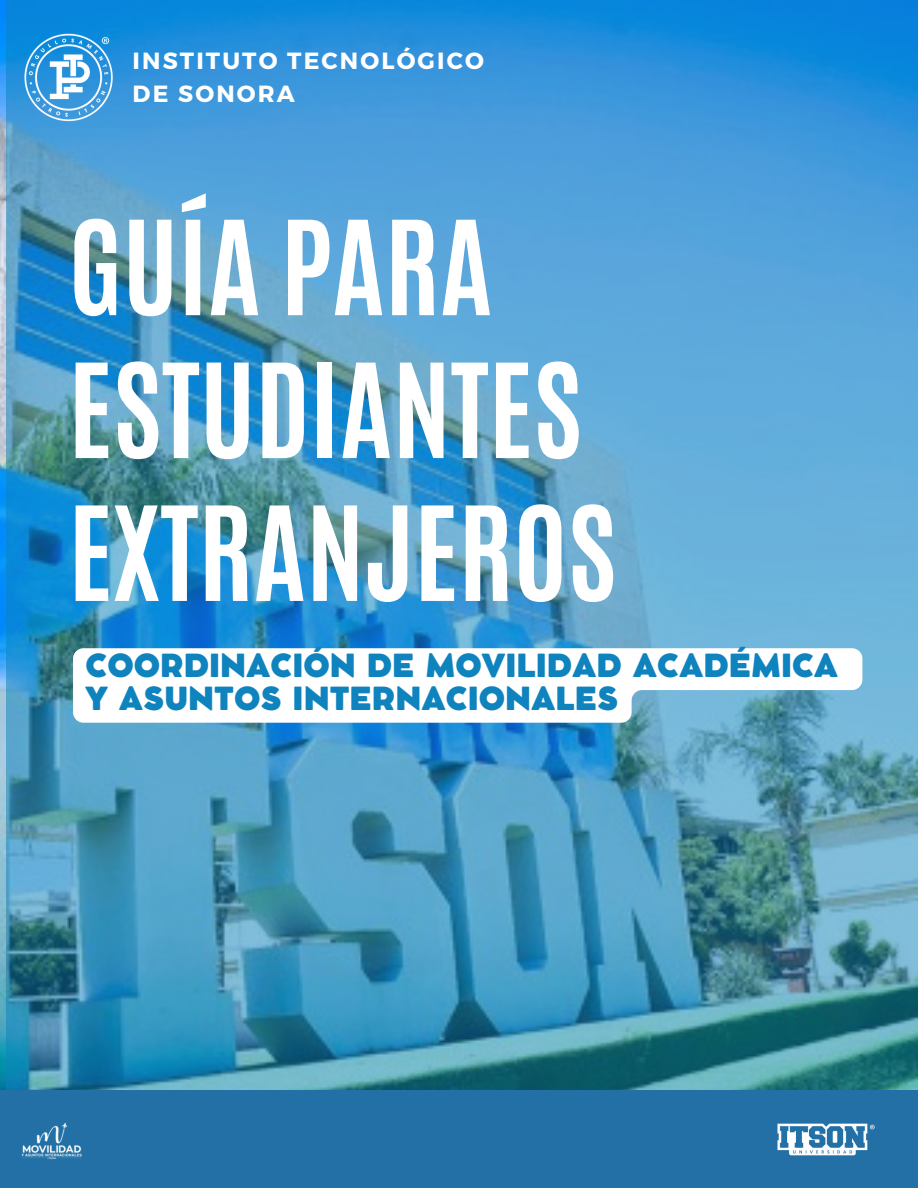
<style>
.page{position:relative;width:918px;height:1188px;background:#fff}
.page>*{position:absolute;margin:0;border:0;box-sizing:border-box;transform-origin:0 0}
.t1{font:700 111.15px/142.8px "Antonio";color:#fff}
.t2{font:800 31.5px "Cocomat Pro";color:#0e83bd}
.t3{font:700 23.4px "Montserrat";letter-spacing:.09em;color:#fff}
</style>
<div class="page">
<img style="left:6px;top:0;width:912px;height:1091px">
<svg style="left:73px;top:648px;width:789px;height:75px"></svg>
<div style="left:0;top:1091px;width:918px;height:97px;background:#2270a5"></div>
<img style="left:777px;top:1123px;width:98px;height:33px">
<img style="left:21px;top:1122px;width:61px;height:38px">
<img style="left:18px;top:26px;width:101px;height:102px">
<p class="t3" style="left:133px;top:46px;width:353px">INSTITUTO TECNOLÓGICO</p>
<p class="t3" style="left:133px;top:78px;width:164px">DE SONORA</p>
<p class="t1" style="left:68px;top:197px;width:550px">GUÍA PARA<br>ESTUDIANTES<br>EXTRANJEROS</p>
<p class="t2" style="left:86px;top:654px;width:754px">COORDINACIÓN DE MOVILIDAD ACADÉMICA</p>
<p class="t2" style="left:86px;top:686px;width:534px">Y ASUNTOS INTERNACIONALES</p>
</div>
